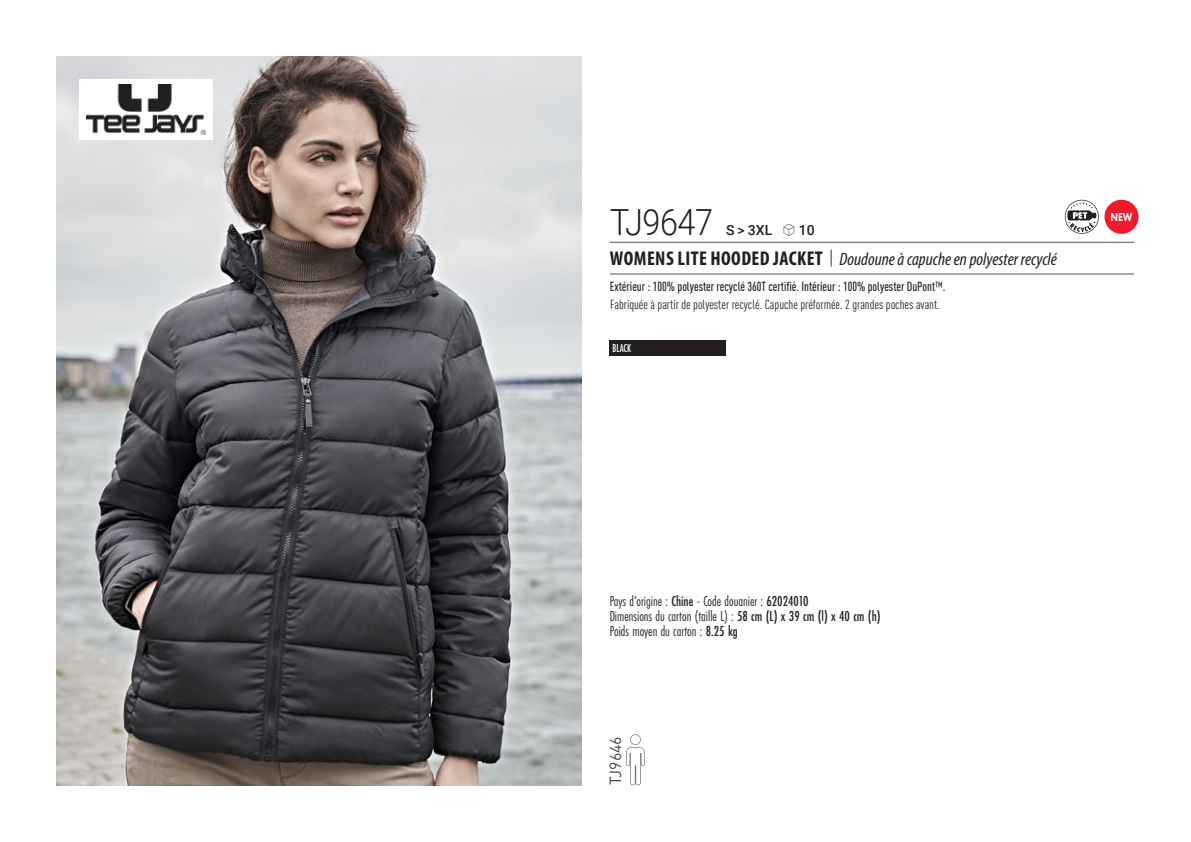
<style>
.page{position:relative;width:1191px;height:842px;background:#fff}
.page>*{position:absolute;margin:0;border:0;box-sizing:border-box;transform-origin:0 0}
.t1{font:300 36px "Roboto";letter-spacing:-.015em;color:#231f20;scale:.9 1}
.t2{font:italic 18px "Myriad Variable Concept";color:#231f20}
.t3{font:16px "DIN Pro";color:#43444c}
.t4{font:15px "Futura PT Cond";color:#231f20;scale:.95 1}
.t5{font:500 14px "Roboto";color:#231f20}
.grammage_2020{font:500 condensed 13px "DIN Pro";color:#231f20;scale:.95 1}
.t6{font:condensed 13px "DIN Pro";color:#231f20}
.Coloris_nuancier_bla{font:500 12px "Futura PT Cond";letter-spacing:-.01em;color:#fff;scale:.9 1}
.nuancier_bloc_packsh{font:800 12px "Futura PT";color:#fff;scale:.8 1}
.s1{font-family:"Linotype Shapeshifter";font-weight:400;font-size:16px}
.s2{font-family:"Myriad Pro";font-weight:700;font-style:normal;font-stretch:condensed;font-size:20px}
.s3{font-family:"Roboto Condensed";font-weight:300;font-style:normal;font-size:20px}
.s4{font-weight:500}
</style>
<div class="page">
<img style="left:57px;top:57px;width:524px;height:728px">
<div style="left:609px;top:340px;width:117px;height:16px;background:#231f20"></div>
<svg style="left:626px;top:734px;width:18px;height:51px"></svg>
<svg style="left:1064px;top:200px;width:34px;height:34px"></svg>
<div style="left:1104px;top:200px;width:34px;height:34px;background:#ee1b2d;border-radius:50%"></div>
<div style="left:79px;top:79px;width:134px;height:61px;background:#fff"></div>
<img style="left:86px;top:84px;width:120px;height:51px">
<hr style="left:609px;top:242px;width:525px;height:1px;background:#57585a">
<hr style="left:609px;top:274px;width:525px;height:1px;background:#57585a">
<p class="t1" style="left:610px;top:197px;width:116px">TJ9647</p>
<p class="t5" style="left:726px;top:220px;width:90px">S &gt; 3XL <span class="s1">S</span> 10</p>
<p class="t2" style="left:610px;top:249px;width:448px"><span class="s2">WOMENS LITE HOODED JACKET</span> <span class="s3">|</span> Doudoune à capuche en polyester recyclé</p>
<p class="grammage_2020" style="left:609px;top:277px;width:355px">Extérieur : 100% polyester recyclé 360T certifié. Intérieur : 100% polyester DuPont™.</p>
<p class="t6" style="left:610px;top:295px;width:331px">Fabriquée à partir de polyester recyclé. Capuche préformée. 2 grandes poches avant.</p>
<p class="Coloris_nuancier_bla" style="left:612px;top:341px;width:22px">BLACK</p>
<p class="nuancier_bloc_packsh" style="left:1110px;top:210px;width:29px">NEW</p>
<p class="t4" style="left:609px;top:592px;width:211px">Pays d’origine : <span class="s4">Chine</span> - Code douanier : <span class="s4">62024010</span></p>
<p class="t4" style="left:609px;top:607px;width:287px">Dimensions du carton (taille L) : <span class="s4">58 cm (L) x 39 cm (l) x 40 cm (h)</span></p>
<p class="t4" style="left:609px;top:622px;width:136px">Poids moyen du carton : <span class="s4">8.25 kg</span></p>
<p class="t3" style="left:602px;top:785px;width:50px;rotate:-90deg">TJ9646</p>
</div>
